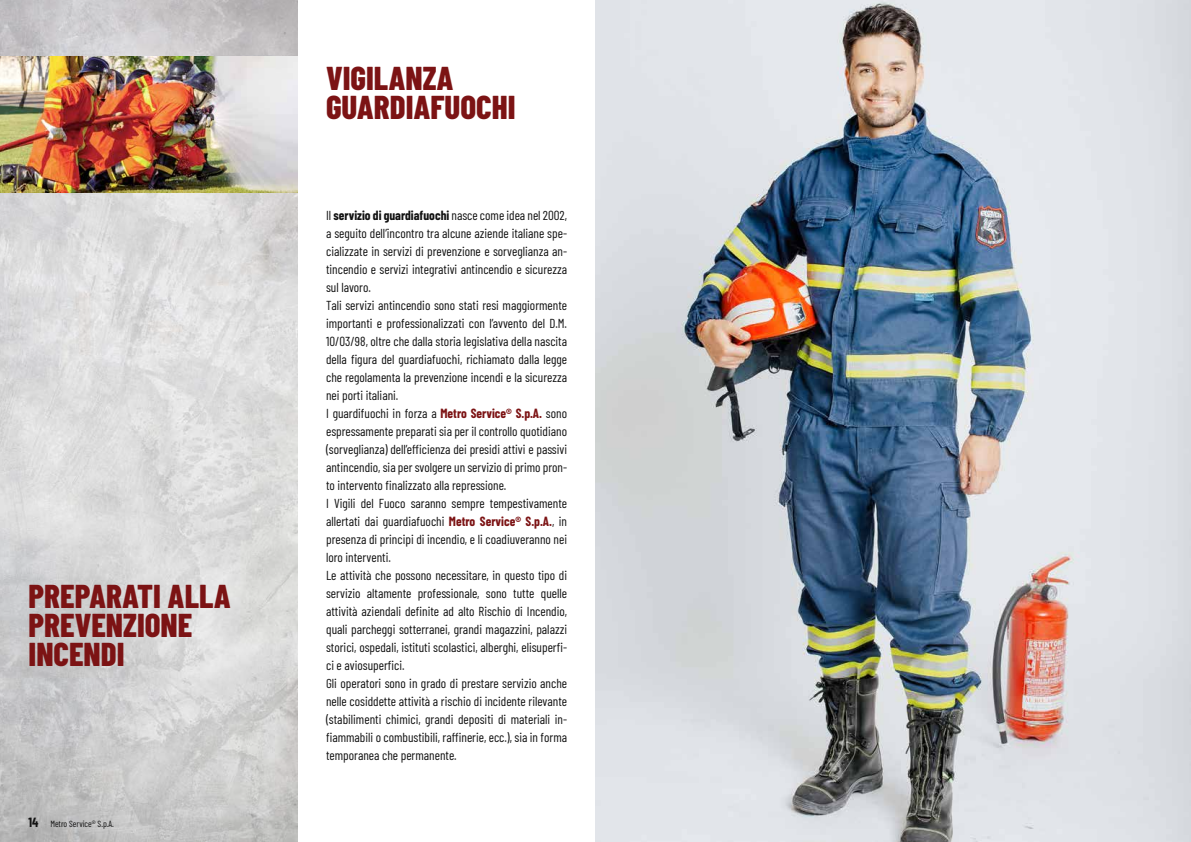
<style>
.page{position:relative;width:1191px;height:842px;background:#fff}
.page>*{position:absolute;margin:0;border:0;box-sizing:border-box;transform-origin:0 0}
.t1{font:800 33px/29px "Barlow Condensed";color:#7c1314}
.t2{font:13px/18px "Barlow Condensed";color:#121212}
.t3{font:9px "Barlow Condensed";color:#121212}
.s1{font-weight:700;font-size:13px}
.s2{font-weight:700}
.s3{font-weight:700;color:#7c1314}
</style>
<div class="page">
<img style="left:0;top:0;width:298px;height:842px">
<img style="left:0;top:57px;width:298px;height:135px">
<img style="left:595px;top:0;width:596px;height:842px">
<h1 class="t1" style="left:29px;top:580px;width:204px">PREPARATI ALLA<br>PREVENZIONE<br>INCENDI</h1>
<p class="t3" style="left:28px;top:817px;width:87px"><span class="s1">14</span> Metro Service® S.p.A.</p>
<h1 class="t1" style="left:326px;top:62px;width:191px">VIGILANZA<br>GUARDIAFUOCHI</h1>
<p class="t2" style="left:326px;top:205px;width:242px">Il <span class="s2">servizio di guardiafuochi</span> nasce come idea nel 2002, a seguito dell’incontro tra alcune aziende italiane spe&shy;cializzate in servizi di prevenzione e sorveglianza an&shy;tincendio e servizi integrativi antincendio e sicurezza sul lavoro.<br>Tali servizi antincendio sono stati resi maggiormente importanti e professionalizzati con l’avvento del D.M.<br>10/03/98, oltre che dalla storia legislativa della nascita della figura del guardiafuochi, richiamato dalla legge che regolamenta la prevenzione incendi e la sicurezza nei porti italiani.<br>I guardifuochi in forza a <span class="s3">Metro Service® S.p.A.</span> sono espressamente preparati sia per il controllo quotidiano (sorveglianza) dell’efficienza dei presidi attivi e passivi antincendio, sia per svolgere un servizio di primo pron&shy;to intervento finalizzato alla repressione.<br>I Vigili del Fuoco saranno sempre tempestivamente allertati dai guardiafuochi <span class="s3">Metro Service® S.p.A.</span>, in presenza di principi di incendio, e li coadiuveranno nei loro interventi.<br>Le attività che possono necessitare, in questo tipo di servizio altamente professionale, sono tutte quelle attività aziendali definite ad alto Rischio di Incendio, quali parcheggi sotterranei, grandi magazzini, palazzi storici, ospedali, istituti scolastici, alberghi, elisuperfi&shy;ci e aviosuperfici.<br>Gli operatori sono in grado di prestare servizio anche nelle cosiddette attività a rischio di incidente rilevante (stabilimenti chimici, grandi depositi di materiali in&shy;fiammabili o combustibili, raffinerie, ecc.), sia in forma temporanea che permanente.</p>
</div>
